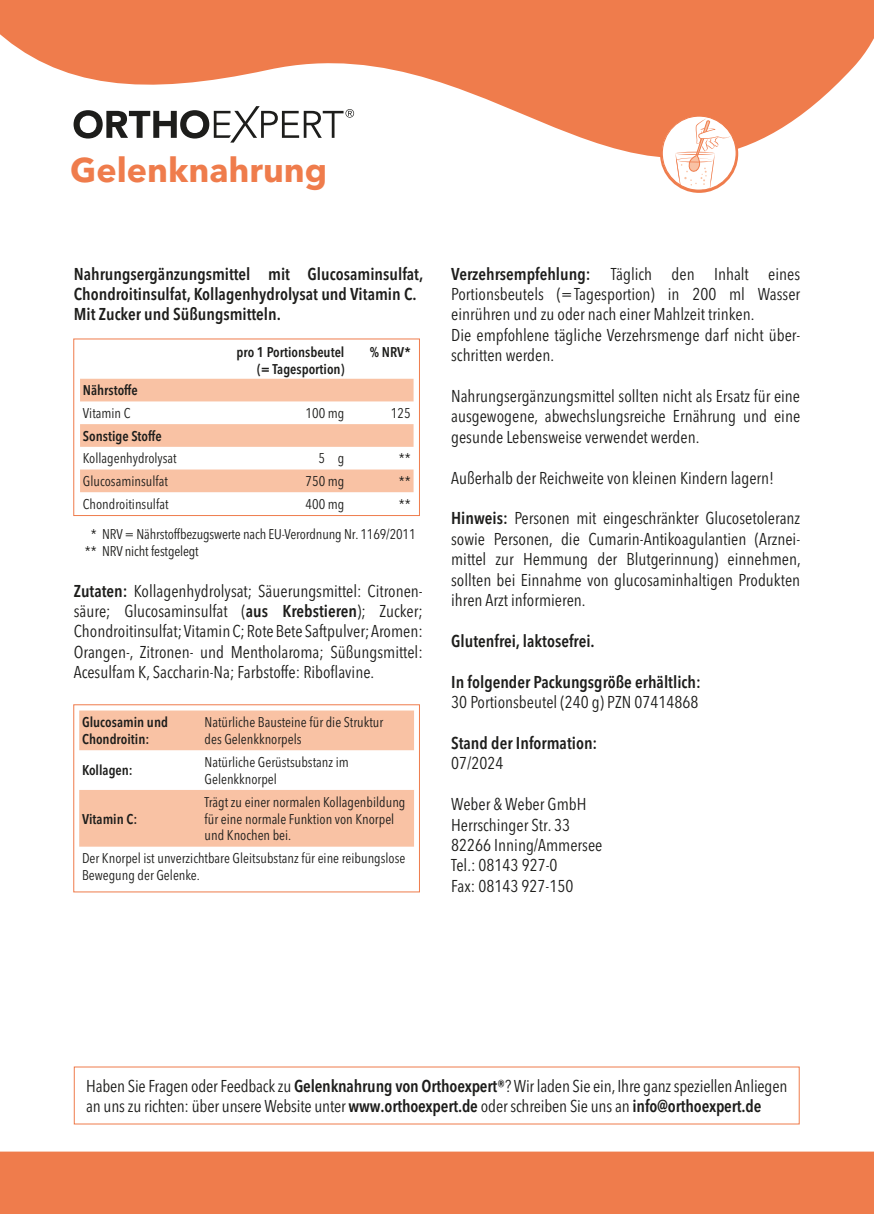
<style>
.page{position:relative;width:874px;height:1214px;background:#fff}
.page>*{position:absolute;margin:0;border:0;box-sizing:border-box;transform-origin:0 0}
.t1{font:700 34px "Avenir Next W1 G";color:#ef7c4c}
.Text{font:condensed 17px/20.4px "Avenir Next W1 G";color:#1d1d1b;text-align:justify}
.Text-2{font:17px/20.4px "Avenir Next W1 G Cn Demi";color:#1d1d1b}
.Tebellenunterschrift{font:condensed 14px/16.8px "Avenir Next W1 G";color:#1d1d1b}
.t2{font:14px "Avenir Next W1 G Cn Demi";color:#1d1d1b}
.s1{font-family:"Avenir Next W1 G Cn Demi";font-stretch:normal}
</style>
<div class="page">
<svg style="left:0;top:0;width:873px;height:193px;fill:#ef7c4c"></svg>
<div style="left:0;top:1151px;width:873px;height:62px;background:#ef7c4c;border:2px solid #ef7c4c"></div>
<svg style="left:73px;top:106px;width:281px;height:36px"></svg>
<svg style="left:79px;top:710px;width:335px;height:136px;fill:#f9c2a4"></svg>
<div style="left:73px;top:704px;width:347px;height:188px;border:1px solid #ef7c4c"></div>
<svg style="left:80px;top:379px;width:333px;height:113px"></svg>
<div style="left:73px;top:338px;width:347px;height:178px;border:1px solid #ef7c4c"></div>
<svg style="left:661px;top:117px;width:75px;height:74px"></svg>
<div style="left:661px;top:116px;width:75px;height:75px;border:1px solid #ef7c4c;border-radius:50%"></div>
<h1 class="t1" style="left:70px;top:143px;width:258px">Gelenknahrung</h1>
<p class="Text-2" style="left:74px;top:262px;width:351px">Nahrungsergänzungsmittel mit Glucosaminsulfat,<br>Chondroitinsulfat, Kollagenhydrolysat und Vitamin C.</p>
<p class="Text-2" style="left:74px;top:302px;width:208px">Mit Zucker und Süßungsmitteln.</p>
<p class="t2" style="left:236px;top:341px;width:109px">pro 1 Portionsbeutel</p>
<p class="t2" style="left:257px;top:358px;width:89px">(= Tagesportion)</p>
<p class="t2" style="left:369px;top:341px;width:42px">% NRV*</p>
<p class="t2" style="left:83px;top:379px;width:56px">Nährstoffe</p>
<p class="Tebellenunterschrift" style="left:83px;top:403px;width:49px">Vitamin C</p>
<p class="Tebellenunterschrift" style="left:305px;top:403px;width:40px">100 mg</p>
<p class="Tebellenunterschrift" style="left:391px;top:403px;width:21px">125</p>
<p class="t2" style="left:83px;top:424px;width:80px">Sonstige Stoffe</p>
<p class="Tebellenunterschrift" style="left:83px;top:449px;width:95px">Kollagenhydrolysat</p>
<p class="Tebellenunterschrift" style="left:318px;top:449px;width:28px">5 g</p>
<p class="Tebellenunterschrift" style="left:398px;top:449px;width:13px">**</p>
<p class="Tebellenunterschrift" style="left:83px;top:471px;width:86px">Glucosaminsulfat</p>
<p class="Tebellenunterschrift" style="left:305px;top:471px;width:40px">750 mg</p>
<p class="Tebellenunterschrift" style="left:398px;top:471px;width:13px">**</p>
<p class="Tebellenunterschrift" style="left:83px;top:494px;width:87px">Chondroitinsulfat</p>
<p class="Tebellenunterschrift" style="left:305px;top:494px;width:40px">400 mg</p>
<p class="Tebellenunterschrift" style="left:398px;top:494px;width:13px">**</p>
<p class="Tebellenunterschrift" style="left:91px;top:524px;width:326px">* NRV = Nährstoffbezugswerte nach EU-Verordnung Nr. 1169/2011</p>
<p class="Tebellenunterschrift" style="left:85px;top:541px;width:115px">** NRV nicht festgelegt</p>
<p class="Text" style="left:74px;top:578px;width:350px"><span class="s1">Zutaten:</span> Kollagenhydrolysat; Säuerungsmittel: Citronen&shy;säure; Glucosaminsulfat (<span class="s1">aus Krebstieren</span>); Zucker; Chondroitinsulfat; Vitamin C; Rote Bete Saftpulver; Aromen:<br>Orangen-, Zitronen- und Mentholaroma; Süßungsmittel:<br>Acesulfam K, Saccharin-Na; Farbstoffe: Riboflavine.</p>
<p class="t2" style="left:82px;top:711px;width:87px">Glucosamin und</p>
<p class="t2" style="left:82px;top:727px;width:69px">Chondroitin:</p>
<p class="Tebellenunterschrift" style="left:204px;top:712px;width:180px">Natürliche Bausteine für die Struktur des Gelenkknorpels</p>
<p class="t2" style="left:82px;top:759px;width:52px">Kollagen:</p>
<p class="Tebellenunterschrift" style="left:204px;top:752px;width:146px">Natürliche Gerüstsubstanz im<br>Gelenkknorpel</p>
<p class="t2" style="left:82px;top:807px;width:57px">Vitamin C:</p>
<p class="Tebellenunterschrift" style="left:204px;top:792px;width:202px">Trägt zu einer normalen Kollagenbildung für eine normale Funktion von Knorpel und Knochen bei.</p>
<p class="Tebellenunterschrift" style="left:82px;top:848px;width:325px">Der Knorpel ist unverzichtbare Gleitsubstanz für eine reibungslose<br>Bewegung der Gelenke.</p>
<p class="Text" style="left:451px;top:262px;width:350px"><span class="s1">Verzehrsempfehlung:</span> Täglich den Inhalt eines Portionsbeutels (=Tagesportion) in 200 ml Wasser einrühren und zu oder nach einer Mahlzeit trinken.</p>
<p class="Text" style="left:451px;top:323px;width:350px">Die empfohlene tägliche Verzehrsmenge darf nicht über&shy;schritten werden.</p>
<p class="Text" style="left:451px;top:384px;width:350px">Nahrungsergänzungsmittel sollten nicht als Ersatz für eine ausgewogene, abwechslungsreiche Ernährung und eine gesunde Lebensweise verwendet werden.</p>
<p class="Text" style="left:451px;top:466px;width:324px">Außerhalb der Reichweite von kleinen Kindern lagern!</p>
<p class="Text" style="left:451px;top:506px;width:351px"><span class="s1">Hinweis:</span> Personen mit eingeschränkter Glucosetoleranz sowie Personen, die Cumarin-Antikoagulantien (Arznei&shy;mittel zur Hemmung der Blutgerinnung) einnehmen, sollten bei Einnahme von glucosaminhaltigen Produkten ihren Arzt informieren.</p>
<p class="Text-2" style="left:451px;top:629px;width:145px">Glutenfrei, laktosefrei.</p>
<p class="Text-2" style="left:451px;top:670px;width:251px">In folgender Packungsgröße erhältlich:</p>
<p class="Text" style="left:451px;top:690px;width:248px">30 Portionsbeutel (240 g) PZN 07414868</p>
<p class="Text-2" style="left:451px;top:731px;width:148px">Stand der Information:</p>
<p class="Text" style="left:451px;top:751px;width:54px">07/2024</p>
<p class="Text" style="left:451px;top:792px;width:137px">Weber &amp; Weber GmbH</p>
<p class="Text" style="left:451px;top:812px;width:120px">Herrschinger Str. 33</p>
<p class="Text" style="left:451px;top:833px;width:153px">82266 Inning/Ammersee</p>
<p class="Text" style="left:451px;top:853px;width:108px">Tel.: 08143 927-0</p>
<p class="Text" style="left:451px;top:874px;width:124px">Fax: 08143 927-150</p>
<p class="Text" style="left:86px;top:1073px;width:702px">Haben Sie Fragen oder Feedback zu <span class="s1">Gelenknahrung von Orthoexpert®</span>? Wir laden Sie ein, Ihre ganz speziellen Anliegen an uns zu richten: über unsere Website unter <span class="s1">www.orthoexpert.de</span> oder schreiben Sie uns an <span class="s1">info@orthoexpert.de</span></p>
</div>
